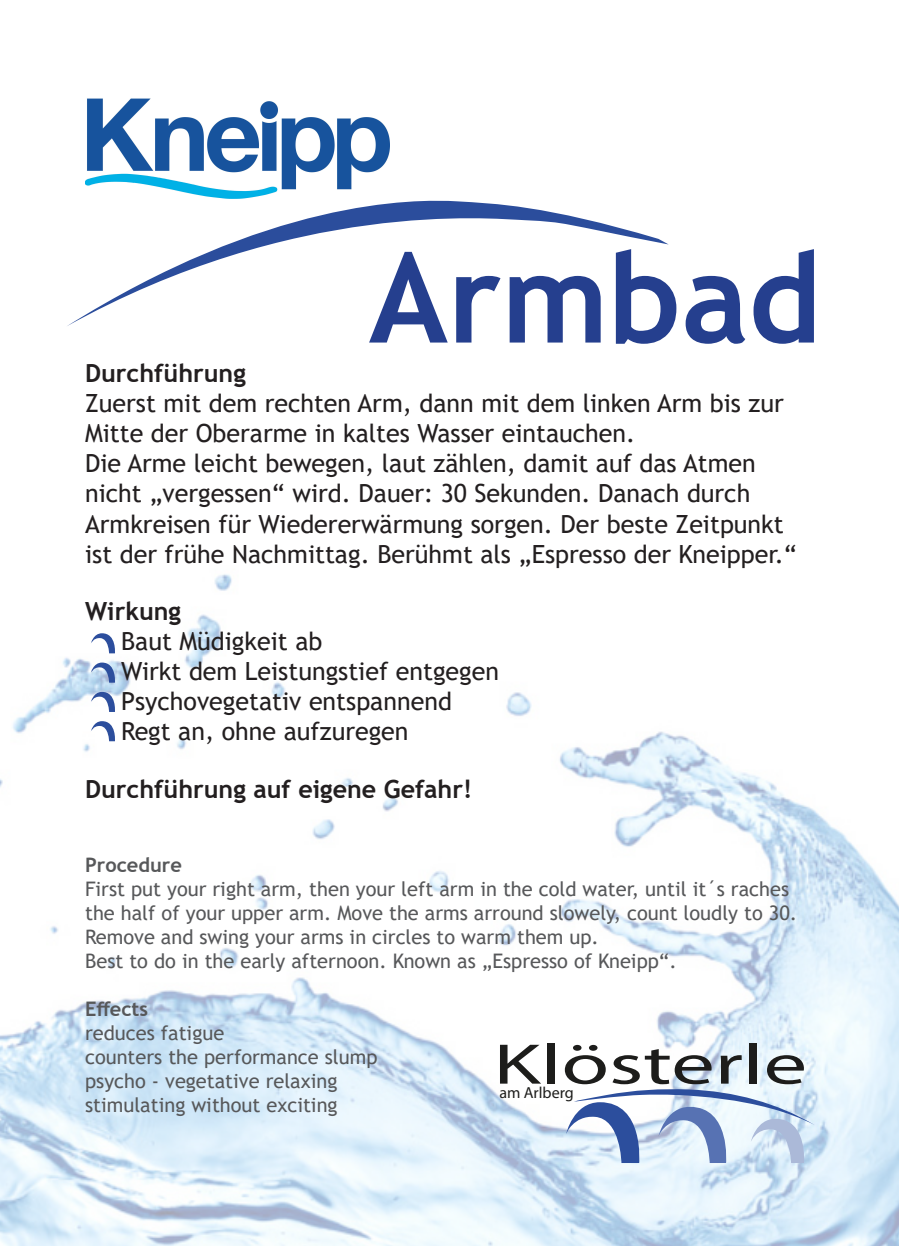
<style>
.page{position:relative;width:899px;height:1246px;background:#fff}
.page>*{position:absolute;margin:0;border:0;box-sizing:border-box;transform-origin:0 0}
.t1{font:700 125px "Trebuchet MS";color:#253f8e}
.t2{font:57.6px "Myriad Pro";color:#1d1d1b;scale:1.5 1}
.t3{font:25px/30px "Trebuchet MS";color:#231f20}
.t4{font:700 25px "Trebuchet MS";color:#231f20}
.t5{font:20px/24px "Trebuchet MS";color:#57585a}
.t6{font:700 20px "Trebuchet MS";color:#57585a}
.t7{font:16px "Myriad Pro";color:#1d1d1b}
</style>
<div class="page">
<img style="left:0;top:574px;width:898px;height:671px">
<img style="left:85px;top:98px;width:304px;height:100px">
<svg style="left:91px;top:633px;width:26px;height:20px"></svg>
<svg style="left:91px;top:721px;width:26px;height:20px"></svg>
<svg style="left:91px;top:691px;width:26px;height:20px"></svg>
<svg style="left:91px;top:662px;width:26px;height:20px"></svg>
<svg style="left:566px;top:1088px;width:248px;height:74px"></svg>
<svg style="left:67px;top:198px;width:601px;height:128px"></svg>
<h1 class="t1" style="left:369px;top:220px;width:453px">Armbad</h1>
<p class="t4" style="left:85px;top:358px;width:162px">Durchführung</p>
<p class="t3" style="left:85px;top:388px;width:713px">Zuerst mit dem rechten Arm, dann mit dem linken Arm bis zur Mitte der Oberarme in kaltes Wasser eintauchen.<br>Die Arme leicht bewegen, laut zählen, damit auf das Atmen nicht „vergessen“ wird. Dauer: 30 Sekunden. Danach durch Armkreisen für Wiedererwärmung sorgen. Der beste Zeitpunkt ist der frühe Nachmittag. Berühmt als „Espresso der Kneipper.“</p>
<p class="t4" style="left:85px;top:595px;width:98px">Wirkung</p>
<p class="t3" style="left:121px;top:626px;width:379px">Baut Müdigkeit ab<br>Wirkt dem Leistungstief entgegen<br>Psychovegetativ entspannend<br>Regt an, ohne aufzuregen</p>
<p class="t4" style="left:85px;top:773px;width:388px">Durchführung auf eigene Gefahr!</p>
<p class="t6" style="left:85px;top:852px;width:98px">Procedure</p>
<p class="t5" style="left:85px;top:876px;width:713px">First put your right arm, then your left arm in the cold water, until it´s raches the half of your upper arm. Move the arms arround slowely, count loudly to 30.<br>Remove and swing your arms in circles to warm them up.<br>Best to do in the early afternoon. Known as „Espresso of Kneipp“.</p>
<p class="t6" style="left:85px;top:996px;width:65px">Effects</p>
<p class="t5" style="left:85px;top:1020px;width:294px">reduces fatigue<br>counters the performance slump psycho - vegetative relaxing stimulating without exciting</p>
<h2 class="t2" style="left:493px;top:1028px;width:210px">Klösterle</h2>
<p class="t7" style="left:499px;top:1082px;width:76px">am Arlberg</p>
</div>
